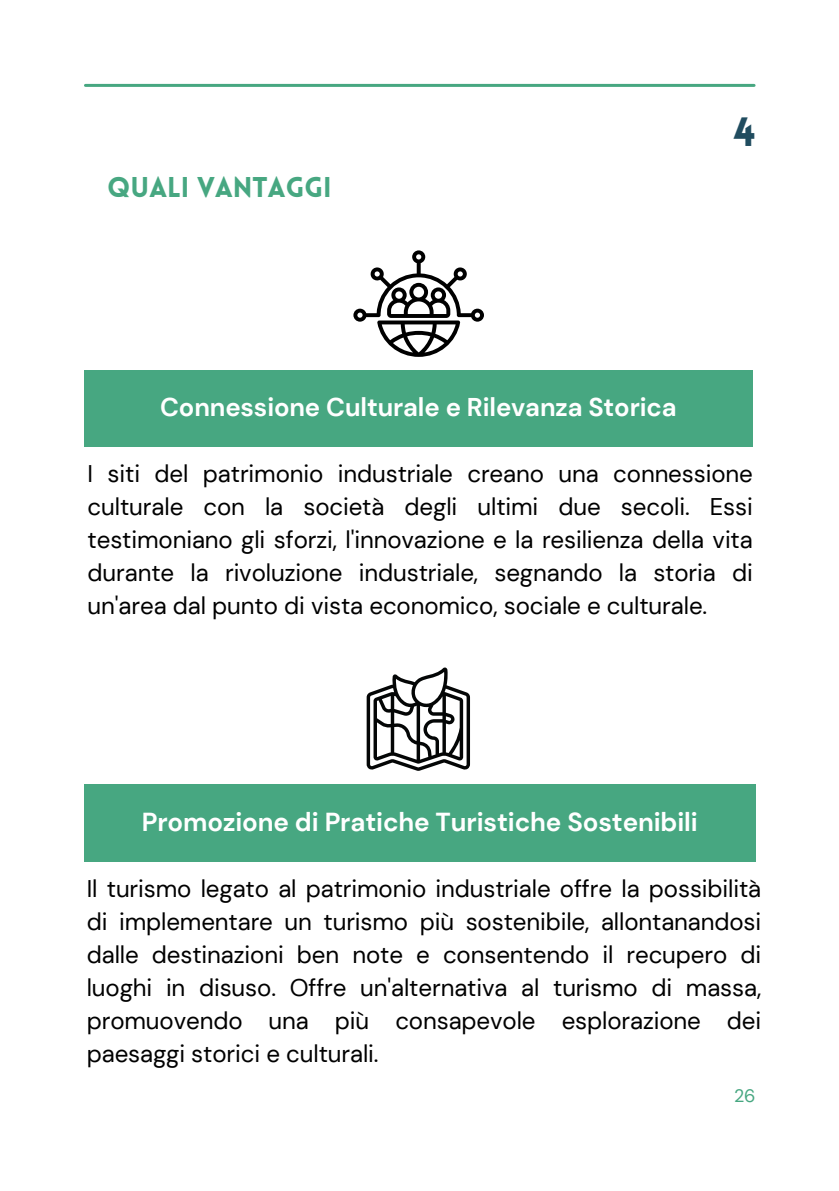
<style>
.page{position:relative;width:839px;height:1191px;background:#fff}
.page>*{position:absolute;margin:0;border:0;box-sizing:border-box;transform-origin:0 0}
.t1{font:900 40px "Lovelo";color:#204c5f}
.t2{font:900 28px "Lovelo";letter-spacing:-.005em;color:#47a781}
.t3{font:700 26px "DM Sans";letter-spacing:-.005em;color:#fff}
.t4{font:700 25.6px "DM Sans";letter-spacing:-.005em;color:#fff}
.t5{font:24px/33px "DM Sans";letter-spacing:-.005em;color:#000;text-align:justify}
.t6{font:18px "DM Sans";color:#47a781}
</style>
<div class="page">
<hr style="left:85px;top:84px;width:669px;height:3px;background:#47a781">
<svg style="left:353px;top:250px;width:131px;height:107px"></svg>
<svg style="left:366px;top:667px;width:104px;height:104px"></svg>
<div style="left:84px;top:371px;width:668px;height:76px;background:#47a781"></div>
<div style="left:84px;top:784px;width:671px;height:78px;background:#47a781"></div>
<p class="t2" style="left:107px;top:176px;width:226px">QUALI VANTAGGI</p>
<p class="t1" style="left:734px;top:116px;width:23px">4</p>
<p class="t4" style="left:160px;top:391px;width:518px">Connessione Culturale e Rilevanza Storica</p>
<h1 class="t5" style="left:88px;top:458px;width:666px">I siti del patrimonio industriale creano una connessione culturale con la società degli ultimi due secoli. Essi testimoniano gli sforzi, l'innovazione e la resilienza della vita durante la rivoluzione industriale, segnando la storia di un'area dal punto di vista economico, sociale e culturale.</h1>
<h1 class="t3" style="left:142px;top:805px;width:557px">Promozione di Pratiche Turistiche Sostenibili</h1>
<p class="t5" style="left:87px;top:872px;width:676px">Il turismo legato al patrimonio industriale offre la possibilità di implementare un turismo più sostenibile, allontanandosi dalle destinazioni ben note e consentendo il recupero di luoghi in disuso. Offre un'alternativa al turismo di massa, promuovendo una più consapevole esplorazione dei paesaggi storici e culturali.</p>
<h1 class="t6" style="left:734px;top:1085px;width:23px">26</h1>
</div>
